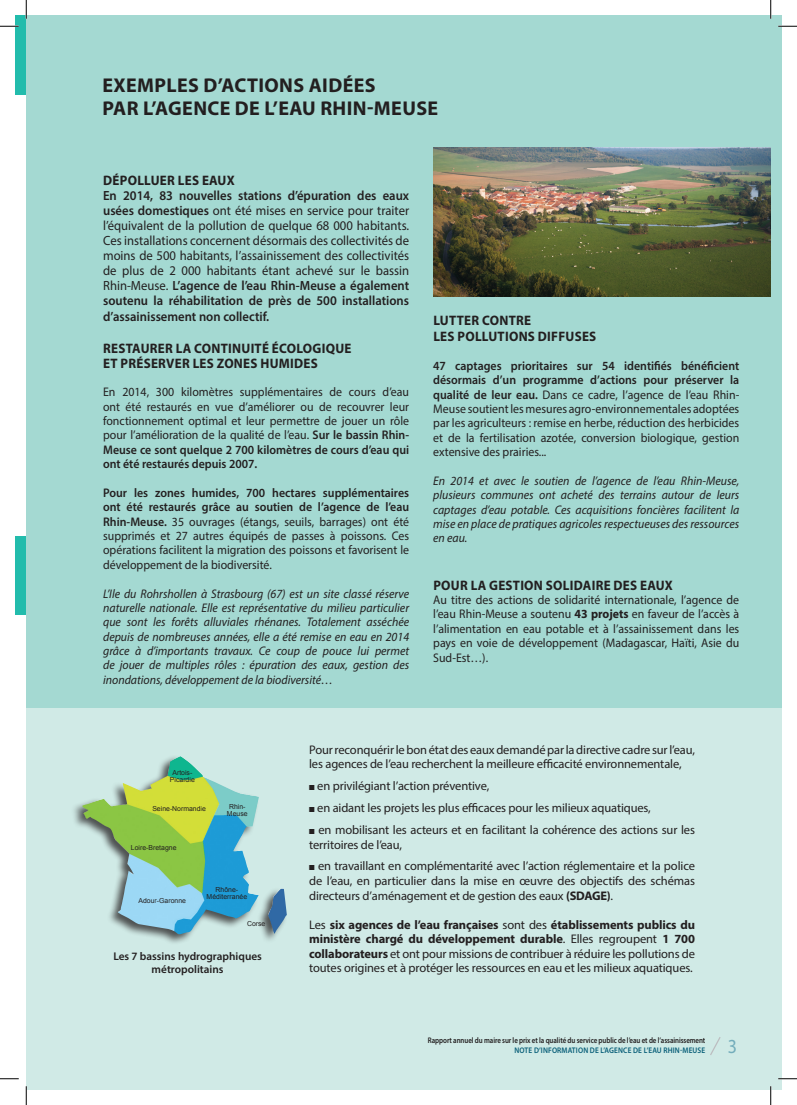
<style>
.page{position:relative;width:797px;height:1105px;background:#fff}
.page>*{position:absolute;margin:0;border:0;box-sizing:border-box;transform-origin:0 0}
.t1{font:700 20px/22.5px "Myriad Pro";letter-spacing:.02em;color:#231f20}
.t2{font:20px "Myriad Pro";color:#73adbb;scale:.9 1}
.t3{font:700 13.75px/15px "Myriad Pro";letter-spacing:.02em;color:#231f20;scale:.95 1}
.t4{font:13.38px/15.1px "Myriad Pro";color:#231f20;text-align:justify;scale:.95 1}
.t5{font:12.5px/14.4px "Myriad Pro";letter-spacing:-.01em;color:#231f20;text-align:justify;scale:.95 1}
.t6{font:12.5px/14.5px "Myriad Pro";letter-spacing:-.01em;color:#231f20}
.t7{font:italic 12.5px/14.4px "Myriad Pro";color:#231f20;text-align:justify;scale:.95 1}
.t8{font:600 11.25px/13.1px "Myriad Pro";color:#231f20;text-align:center}
.t9{font:600 8.12px "Myriad Pro";letter-spacing:-.01em;color:#231f20;scale:.85 1}
.t10{font:600 8.12px "Myriad Pro";letter-spacing:.02em;color:#065d77;scale:.9 1}
.t11{font:6.88px/6.9px "Arial";color:#231f20;text-align:center}
.s1{font-weight:600}
.s2{font-weight:700}
</style>
<div class="page">
<div style="left:26px;top:700px;width:755px;height:389px;background:#d0eae6"></div>
<div style="left:16px;top:536px;width:10px;height:79px;background:#22bcac"></div>
<div style="left:16px;top:16px;width:10px;height:79px;background:#22bcac"></div>
<div style="left:26px;top:16px;width:755px;height:692px;background:#a4d9d2"></div>
<div style="left:71px;top:754px;width:217px;height:191px;background:#231f20;opacity:.75"></div>
<img style="left:82px;top:756px;width:205px;height:178px">
<svg style="left:710px;top:1037px;width:11px;height:18px"></svg>
<img style="left:433px;top:148px;width:337px;height:149px">
<svg style="left:0;top:25px;width:19px;height:2px"></svg>
<svg style="left:778px;top:25px;width:19px;height:2px"></svg>
<svg style="left:0;top:1078px;width:19px;height:1px"></svg>
<svg style="left:778px;top:1078px;width:19px;height:1px"></svg>
<svg style="left:25px;top:0;width:2px;height:19px"></svg>
<svg style="left:25px;top:1086px;width:2px;height:19px"></svg>
<svg style="left:770px;top:0;width:1px;height:19px"></svg>
<svg style="left:770px;top:1086px;width:1px;height:19px"></svg>
<h1 class="t1" style="left:102px;top:74px;width:337px">EXEMPLES D’ACTIONS AIDÉES<br>PAR L’AGENCE DE L’EAU RHIN-MEUSE</h1>
<p class="t3" style="left:103px;top:173px;width:140px">DÉPOLLUER LES EAUX</p>
<p class="t4" style="left:103px;top:188px;width:324px"><span class="s1">En 2014, 83 nouvelles stations d’épuration des eaux usées domestiques</span> ont été mises en service pour traiter l’équivalent de la pollution de quelque 68 000 habitants.<br>Ces installations concernent désormais des collectivités de moins de 500 habitants, l’assainissement des collectivités de plus de 2 000 habitants étant achevé sur le bassin Rhin-Meuse. <span class="s1">L’agence de l’eau Rhin-Meuse a également soutenu la réhabilitation de près de 500 installations d’assainissement non collectif.</span></p>
<p class="t3" style="left:103px;top:340px;width:263px">RESTAURER LA CONTINUITÉ ÉCOLOGIQUE<br>ET PRÉSERVER LES ZONES HUMIDES</p>
<p class="t5" style="left:103px;top:385px;width:324px">En 2014, 300 kilomètres supplémentaires de cours d’eau ont été restaurés en vue d’améliorer ou de recouvrer leur fonctionnement optimal et leur permettre de jouer un rôle pour l’amélioration de la qualité de l’eau. <span class="s1">Sur le bassin Rhin-Meuse ce sont quelque 2 700 kilomètres de cours d’eau qui ont été restaurés depuis 2007.</span></p>
<p class="t5" style="left:103px;top:485px;width:324px"><span class="s1">Pour les zones humides, 700 hectares supplémentaires ont été restaurés grâce au soutien de l’agence de l’eau Rhin-Meuse.</span> 35 ouvrages (étangs, seuils, barrages) ont été supprimés et 27 autres équipés de passes à poissons. Ces opérations facilitent la migration des poissons et favorisent le développement de la biodiversité.</p>
<p class="t7" style="left:103px;top:586px;width:324px">L’Ile du Rohrshollen à Strasbourg (67) est un site classé réserve naturelle nationale. Elle est représentative du milieu particulier que sont les forêts alluviales rhénanes. Totalement asséchée depuis de nombreuses années, elle a été remise en eau en 2014 grâce à d’importants travaux. Ce coup de pouce lui permet de jouer de multiples rôles : épuration des eaux, gestion des inondations, développement de la biodiversité…</p>
<p class="t3" style="left:433px;top:312px;width:173px;line-height:15.8px">LUTTER CONTRE<br>LES POLLUTIONS DIFFUSES</p>
<p class="t5" style="left:433px;top:358px;width:324px"><span class="s1">47 captages prioritaires sur 54 identifiés bénéficient désormais d’un programme d’actions pour préserver la qualité de leur eau.</span> Dans ce cadre, l’agence de l’eau Rhin-Meuse soutient les mesures agro-environnementales adoptées par les agriculteurs : remise en herbe, réduction des herbicides et de la fertilisation azotée, conversion biologique, gestion extensive des prairies...</p>
<p class="t7" style="left:433px;top:473px;width:324px">En 2014 et avec le soutien de l’agence de l’eau Rhin-Meuse, plusieurs communes ont acheté des terrains autour de leurs captages d’eau potable. Ces acquisitions foncières facilitent la mise en place de pratiques agricoles respectueuses des ressources en eau.</p>
<p class="t3" style="left:433px;top:577px;width:254px">POUR LA GESTION SOLIDAIRE DES EAUX</p>
<p class="t5" style="left:433px;top:592px;width:324px">Au titre des actions de solidarité internationale, l’agence de l’eau Rhin-Meuse a soutenu <span class="s2">43 projets</span> en faveur de l’accès à l’alimentation en eau potable et à l’assainissement dans les pays en voie de développement (Madagascar, Haïti, Asie du Sud-Est…).</p>
<p class="t11" style="left:170px;top:769px;width:26px">Artois-<br>Picardie</p>
<p class="t11" style="left:152px;top:805px;width:55px">Seine-Normandie</p>
<p class="t11" style="left:227px;top:803px;width:22px">Rhin-<br>Meuse</p>
<p class="t11" style="left:131px;top:845px;width:47px">Loire-Bretagne</p>
<p class="t11" style="left:207px;top:886px;width:42px">Rhône-<br>Méditerranée</p>
<p class="t11" style="left:138px;top:897px;width:49px">Adour-Garonne</p>
<p class="t11" style="left:247px;top:920px;width:20px">Corse</p>
<p class="t8" style="left:113px;top:949px;width:150px">Les 7 bassins hydrographiques métropolitains</p>
<p class="t6" style="left:309px;top:742px;width:387px">Pour reconquérir le bon état des eaux demandé par la directive cadre sur l’eau, les agences de l’eau recherchent la meilleure efficacité environnementale,</p>
<p class="t6" style="left:309px;top:779px;width:182px">■ en privilégiant l’action préventive,</p>
<p class="t6" style="left:309px;top:800px;width:343px">■ en aidant les projets les plus efficaces pour les milieux aquatiques,</p>
<p class="t6" style="left:309px;top:822px;width:387px">■ en mobilisant les acteurs et en facilitant la cohérence des actions sur les territoires de l’eau,</p>
<p class="t6" style="left:309px;top:859px;width:387px;text-align:justify">■ en travaillant en complémentarité avec l’action réglementaire et la police de l’eau, en particulier dans la mise en œuvre des objectifs des schémas directeurs d’aménagement et de gestion des eaux <span class="s2">(SDAGE)</span>.</p>
<p class="t6" style="left:309px;top:917px;width:387px;text-align:justify">Les <span class="s2">six agences de l’eau françaises</span> sont des <span class="s2">établissements publics du ministère chargé du développement durable</span>. Elles regroupent <span class="s2">1 700 collaborateurs</span> et ont pour missions de contribuer à réduire les pollutions de toutes origines et à protéger les ressources en eau et les milieux aquatiques.</p>
<p class="t9" style="left:428px;top:1035px;width:328px">Rapport annuel du maire sur le prix et la qualité du service public de l’eau et de l’assainissement</p>
<p class="t10" style="left:514px;top:1045px;width:214px">NOTE D’INFORMATION DE L’AGENCE DE L’EAU RHIN-MEUSE</p>
<h1 class="t2" style="left:728px;top:1034px;width:12px">3</h1>
</div>
